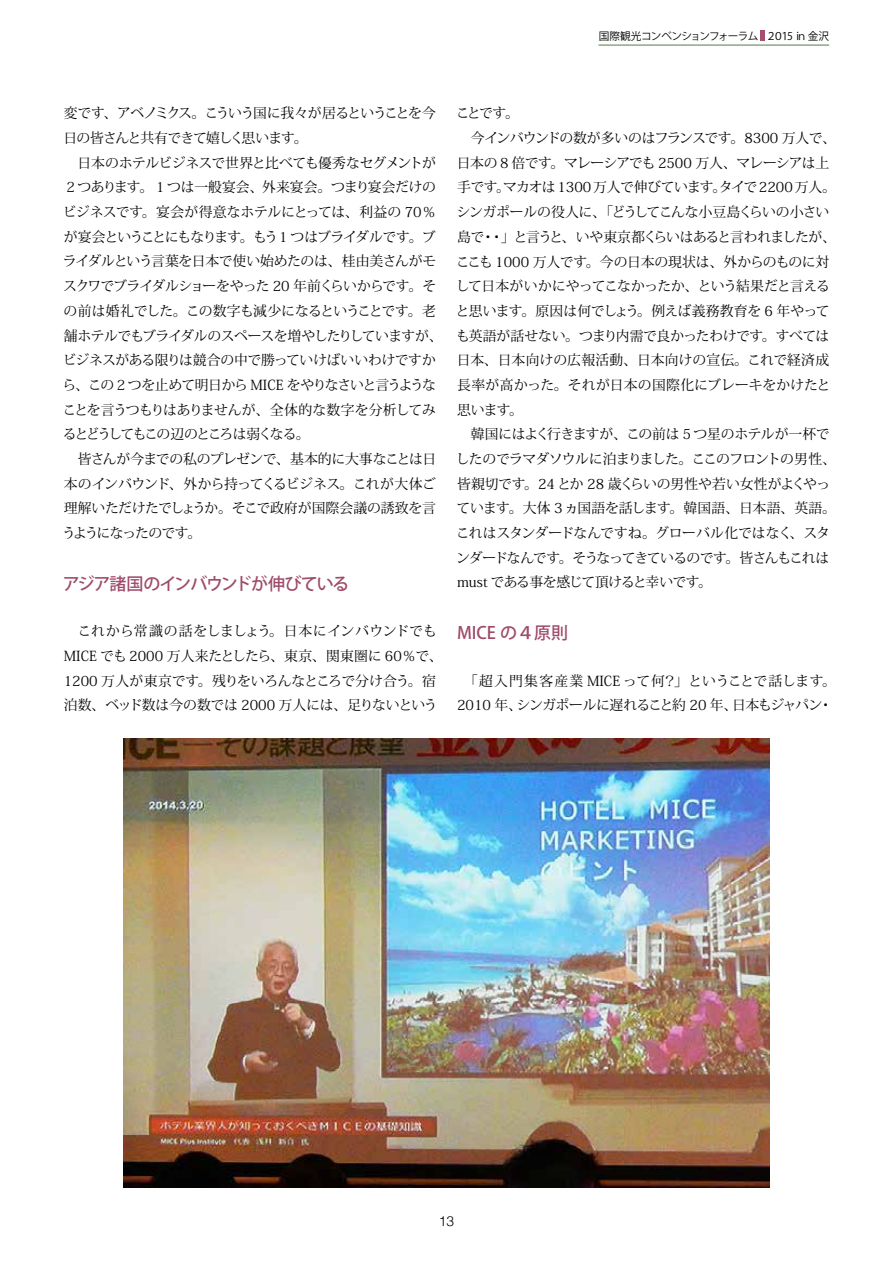
<style>
.page{position:relative;width:893px;height:1263px;background:#fff}
.page>*{position:absolute;margin:0;border:0;box-sizing:border-box;transform-origin:0 0}
.t1{font:500 16.95px "Koz Go Pro";letter-spacing:-.06em;color:#9f4b6a}
.t2{font:500 16.95px "Koz Go Pro";color:#9f4b6a}
.t3{font:13.8px/24.6px "Koz Min Pro";letter-spacing:-.03em;color:#000}
.t4{font:13.8px/24.6px "Koz Min Pro";letter-spacing:-.005em;color:#000}
.t5{font:13.8px/24.6px "Koz Min Pro";letter-spacing:-.05em;color:#000}
.t6{font:13.8px "Koz Min Pro";letter-spacing:.015em;color:#000}
.t7{font:13.8px "Koz Min Pro";color:#000}
.t8{font:13.8px "Koz Min Pro";letter-spacing:-.07em;color:#000}
.t9{font:13.8px "Koz Min Pro";letter-spacing:.09em;color:#000}
.t10{font:13.8px "Koz Min Pro";letter-spacing:-.085em;color:#000}
.t11{font:300 13.8px "Helvetica";color:#000}
.t12{font:10.65px "Koz Go Pro";letter-spacing:-.07em;color:#000}
.t13{font:10.65px "Koz Go Pro";letter-spacing:-.29em;color:#000}
</style>
<div class="page">
<hr style="left:598px;top:45px;width:231px;height:1px;background:#5d8352">
<hr style="left:760px;top:31px;width:4px;height:10px;background:#a74e6e">
<img style="left:123px;top:739px;width:646px;height:448px">
<p class="t12" style="left:599px;top:29px;width:161px">国際観光コンベンションフォーラム</p>
<p class="t13" style="left:766px;top:29px;width:65px">２０１5 ｉｎ金沢</p>
<p class="t3" style="left:62px;top:101px;width:382px">変です、アベノミクス。こういう国に我々が居るということを今日の皆さんと共有できて嬉しく思います。<br>　日本のホテルビジネスで世界と比べても優秀なセグメントが<br>２つあります。１つは一般宴会、外来宴会。つまり宴会だけのビジネスです。宴会が得意なホテルにとっては、利益の 70％が宴会ということにもなります。もう１つはブライダルです。ブライダルという言葉を日本で使い始めたのは、桂由美さんがモスクワでブライダルショーをやった 20 年前くらいからです。その前は婚礼でした。この数字も減少になるということです。老舗ホテルでもブライダルのスペースを増やしたりしていますが、ビジネスがある限りは競合の中で勝っていけばいいわけですから、この２つを止めて明日から MICE をやりなさいと言うようなことを言うつもりはありませんが、全体的な数字を分析してみるとどうしてもこの辺のところは弱くなる。<br>　皆さんが今までの私のプレゼンで、基本的に大事なことは日本のインバウンド、外から持ってくるビジネス。これが大体ご理解いただけたでしょうか。そこで政府が国際会議の誘致を言うようになったのです。</p>
<p class="t1" style="left:63px;top:573px;width:288px">アジア諸国のインバウンドが伸びている</p>
<p class="t6" style="left:269px;top:622px;width:169px">。日本にインバウンドでも</p>
<p class="t4" style="left:64px;top:619px;width:209px">　これから常識の話をしましょう</p>
<p class="t7" style="left:64px;top:646px;width:380px">MICE でも 2000 万人来たとしたら、東京、関東圏に 60％で、</p>
<p class="t3" style="left:408px;top:668px;width:30px">。宿</p>
<p class="t4" style="left:64px;top:668px;width:375px">1200 万人が東京です。残りをいろんなところで分け合う<br>泊数、ベッド数は今の数では 2000 万人には、足りないという</p>
<p class="t3" style="left:456px;top:101px;width:381px">ことです。<br>　今インバウンドの数が多いのはフランスです。8300 万人で、日本の８倍です。マレーシアでも 2500 万人、マレーシアは上手ですマカオは1300万人で伸びていますタイで2200万人。</p>
<p class="t3" style="left:496px;top:175px;width:15px">。</p>
<p class="t3" style="left:456px;top:199px;width:374px">シンガポールの役人に、「どうしてこんな小豆島くらいの小さい</p>
<p class="t8" style="left:481px;top:227px;width:356px">・・」と言うと、いや東京都くらいはあると言われましたが、</p>
<p class="t3" style="left:712px;top:175px;width:15px">。</p>
<p class="t3" style="left:457px;top:224px;width:29px">島で</p>
<p class="t3" style="left:456px;top:249px;width:375px">ここも 1000 万人です。今の日本の現状は、外からのものに対</p>
<p class="t3" style="left:456px;top:273px;width:375px">して日本がいかにやってこなかったか、という結果だと言える</p>
<p class="t4" style="left:637px;top:298px;width:194px">。例えば義務教育を 6 年やって</p>
<p class="t3" style="left:456px;top:298px;width:185px">と思います。原因は何でしょう</p>
<p class="t3" style="left:456px;top:323px;width:375px">も英語が話せない。つまり内需で良かったわけです。すべては</p>
<p class="t6" style="left:457px;top:350px;width:374px">日本、日本向けの広報活動、日本向けの宣伝。これで経済成</p>
<p class="t6" style="left:457px;top:375px;width:375px">長率が高かった。それが日本の国際化にブレーキをかけたと</p>
<p class="t3" style="left:457px;top:397px;width:67px">思います。</p>
<p class="t3" style="left:457px;top:421px;width:374px">　韓国にはよく行きますが、この前は５つ星のホテルが一杯で</p>
<p class="t5" style="left:456px;top:446px;width:381px">したのでラマダソウルに泊まりました。ここのフロントの男性、</p>
<p class="t4" style="left:457px;top:471px;width:375px">皆親切です。24とか 28 歳くらいの男性や若い女性がよくやっ</p>
<p class="t3" style="left:457px;top:495px;width:381px">ています。大体 3 ヵ国語を話します。韓国語、日本語、英語。</p>
<p class="t3" style="left:789px;top:520px;width:42px">、スタ</p>
<p class="t5" style="left:456px;top:520px;width:375px">これはスタンダードなんですね。グローバル化ではなく<br>ンダードなんです。そうなってきているのです。皆さんもこれはmust である事を感じて頂けると幸いです。</p>
<p class="t2" style="left:457px;top:622px;width:112px">MICE の４原則</p>
<p class="t3" style="left:663px;top:668px;width:175px">？」ということで話します。</p>
<p class="t9" style="left:457px;top:671px;width:209px">　「超入門集客産業 MICE って何</p>
<p class="t3" style="left:516px;top:692px;width:222px">シンガポールに遅れること約 20 年、</p>
<p class="t10" style="left:732px;top:696px;width:92px">日本もジャパン</p>
<p class="t3" style="left:457px;top:692px;width:66px">2010 年、</p>
<p class="t3" style="left:819px;top:692px;width:15px">・</p>
<p class="t11" style="left:439px;top:1209px;width:17px">13</p>
</div>
